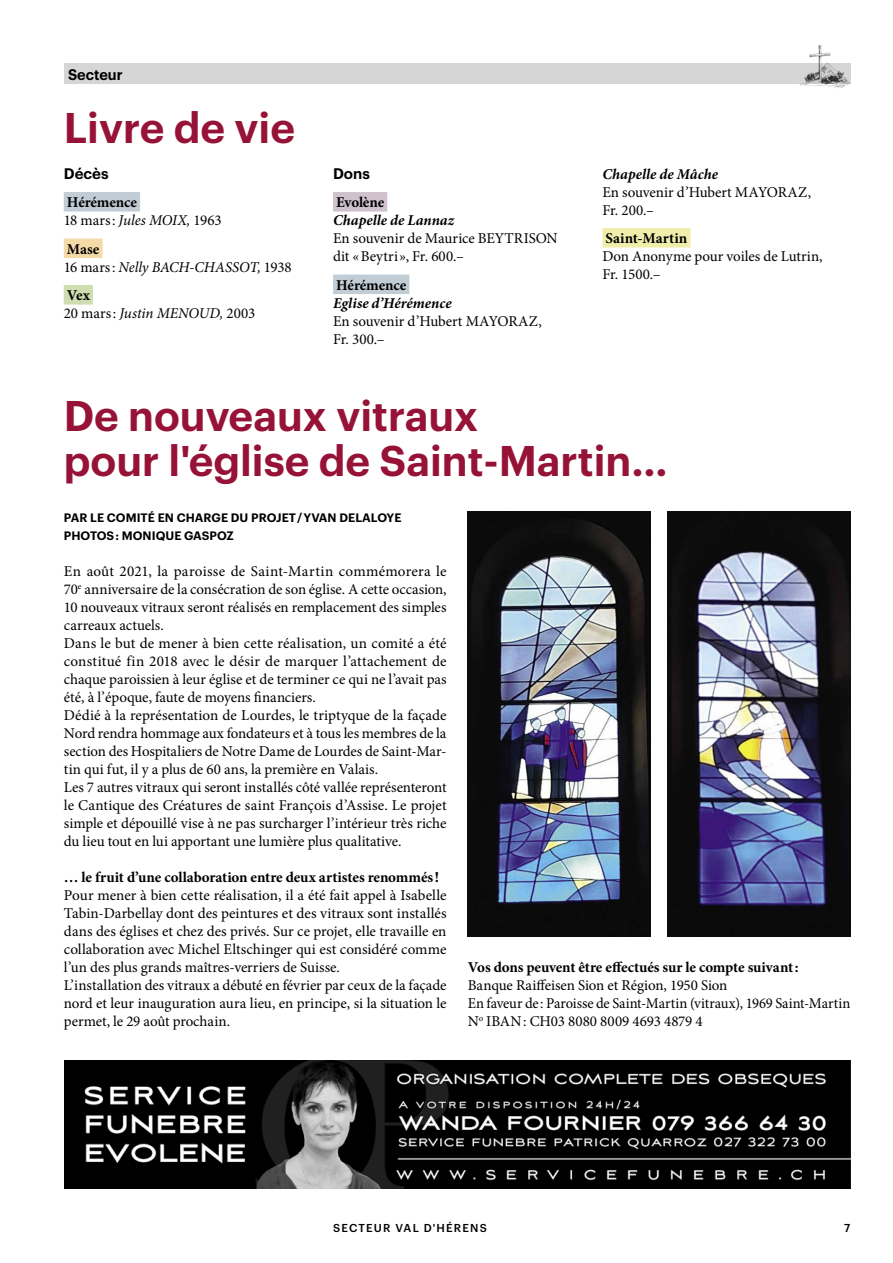
<style>
.page{position:relative;width:893px;height:1263px;background:#fff}
.page>*{position:absolute;margin:0;border:0;box-sizing:border-box;transform-origin:0 0}
.t1{font:600 42px/45px "Graphik";color:#961337}
.t2{font:15px/18px "Minion Pro";letter-spacing:-.005em;color:#000}
.t3{font:700 15px "Minion Pro";letter-spacing:-.01em;color:#000}
.t4{font:italic 15px/18px "Minion Pro";letter-spacing:-.01em;color:#000}
.t5{font:italic 700 15px "Minion Pro";color:#000}
.t6{font:700 15px "Minion Pro";letter-spacing:.01em;color:#000}
.t7{font:600 15px "Graphik";color:#000}
.t8{font:600 15px "Graphik";color:#000;scale:.96 1}
.t9{font:600 12px/18px "Graphik";letter-spacing:.005em;color:#000}
.t10{font:500 11.25px "Graphik";letter-spacing:.105em;color:#000}
.s1{font-weight:700}
.s2{font-style:italic}
.s3{font-weight:700;font-style:normal}
.s4{font-style:normal}
</style>
<div class="page">
<div style="left:64px;top:64px;width:786px;height:20px;background:#d6d6d6"></div>
<img style="left:796px;top:45px;width:55px;height:44px">
<div style="left:64px;top:192px;width:76px;height:20px;background:#c1ccd5"></div>
<div style="left:64px;top:239px;width:39px;height:19px;background:#f3daa7"></div>
<div style="left:64px;top:285px;width:29px;height:20px;background:#cedeb0"></div>
<div style="left:333px;top:192px;width:54px;height:20px;background:#cfc1ce"></div>
<div style="left:333px;top:275px;width:76px;height:19px;background:#c1ccd5"></div>
<div style="left:602px;top:228px;width:88px;height:20px;background:#f1eeac"></div>
<img style="left:64px;top:1061px;width:786px;height:127px">
<img style="left:468px;top:511px;width:183px;height:425px">
<img style="left:668px;top:511px;width:182px;height:425px">
<p class="t8" style="left:68px;top:63px;width:58px">Secteur</p>
<h1 class="t1" style="left:64px;top:101px;width:233px">Livre de vie</h1>
<p class="t7" style="left:64px;top:162px;width:46px">Décès</p>
<p class="t2" style="left:64px;top:193px;width:159px"><span class="s1">Hérémence<br></span>18 mars: <span class="s2">Jules MOIX,</span> 1963</p>
<p class="t4" style="left:64px;top:240px;width:229px"><span class="s3">Mase<br></span><span class="s4">16 mars:</span> Nelly BACH-CHASSOT, <span class="s4">1938</span></p>
<p class="t4" style="left:64px;top:286px;width:193px"><span class="s3">Vex<br></span><span class="s4">20 mars:</span> Justin MENOUD, <span class="s4">2003</span></p>
<p class="t7" style="left:333px;top:162px;width:38px">Dons</p>
<p class="t3" style="left:336px;top:192px;width:50px">Evolène</p>
<p class="t5" style="left:333px;top:210px;width:122px">Chapelle de Lannaz</p>
<p class="t2" style="left:333px;top:229px;width:226px">En souvenir de Maurice BEYTRISON dit «Beytri», Fr. 600.–</p>
<p class="t3" style="left:336px;top:274px;width:72px">Hérémence</p>
<p class="t5" style="left:333px;top:292px;width:120px">Eglise d’Hérémence</p>
<p class="t2" style="left:333px;top:312px;width:210px">En souvenir d’Hubert MAYORAZ,<br>Fr. 300.–</p>
<p class="t5" style="left:602px;top:163px;width:117px">Chapelle de Mâche</p>
<p class="t2" style="left:602px;top:183px;width:210px">En souvenir d’Hubert MAYORAZ,<br>Fr. 200.–</p>
<p class="t6" style="left:605px;top:228px;width:83px">Saint-Martin</p>
<p class="t2" style="left:602px;top:247px;width:222px">Don Anonyme pour voiles de Lutrin,<br>Fr. 1500.–</p>
<h1 class="t1" style="left:64px;top:389px;width:605px">De nouveaux vitraux<br>pour l'église de Saint-Martin…</h1>
<p class="t9" style="left:64px;top:508px;width:339px">PAR LE COMITÉ EN CHARGE DU PROJET / YVAN DELALOYE<br>PHOTOS : MONIQUE GASPOZ</p>
<p class="t2" style="left:64px;top:562px;width:384px">En août 2021, la paroisse de Saint-Martin commémorera le 70<sup>e</sup> anniversaire de la consécration de son église. A cette occasion, 10 nouveaux vitraux seront réalisés en remplacement des simples carreaux actuels.<br>Dans le but de mener à bien cette réalisation, un comité a été constitué fin 2018 avec le désir de marquer l’attachement de chaque paroissien à leur église et de terminer ce qui ne l’avait pas été, à l’époque, faute de moyens financiers.<br>Dédié à la représentation de Lourdes, le triptyque de la façade Nord rendra hommage aux fondateurs et à tous les membres de la section des Hospitaliers de Notre Dame de Lourdes de Saint-Mar&shy;tin qui fut, il y a plus de 60 ans, la première en Valais.<br>Les 7 autres vitraux qui seront installés côté vallée représenteront le Cantique des Créatures de saint François d’Assise. Le projet simple et dépouillé vise à ne pas surcharger l’intérieur très riche du lieu tout en lui apportant une lumière plus qualitative.</p>
<p class="t3" style="left:64px;top:867px;width:377px">… le fruit d’une collaboration entre deux artistes renommés!</p>
<p class="t2" style="left:64px;top:886px;width:384px">Pour mener à bien cette réalisation, il a été fait appel à Isabelle Tabin-Darbellay dont des peintures et des vitraux sont installés dans des églises et chez des privés. Sur ce projet, elle travaille en collaboration avec Michel Eltschinger qui est considéré comme l’un des plus grands maîtres-verriers de Suisse.<br>L’installation des vitraux a débuté en février par ceux de la façade nord et leur inauguration aura lieu, en principe, si la situation le permet, le 29 août prochain.</p>
<p class="t3" style="left:468px;top:957px;width:332px">Vos dons peuvent être effectués sur le compte suivant:</p>
<p class="t2" style="left:468px;top:976px;width:384px">Banque Raiffeisen Sion et Région, 1950 Sion<br>En faveur de: Paroisse de Saint-Martin (vitraux), 1969 Saint-Martin<br>N<sup>o</sup> IBAN: CH03 8080 8009 4693 4879 4</p>
<p class="t10" style="left:333px;top:1219px;width:155px">SECTEUR VAL D'HÉRENS</p>
<p class="t10" style="left:844px;top:1219px;width:8px">7</p>
</div>
